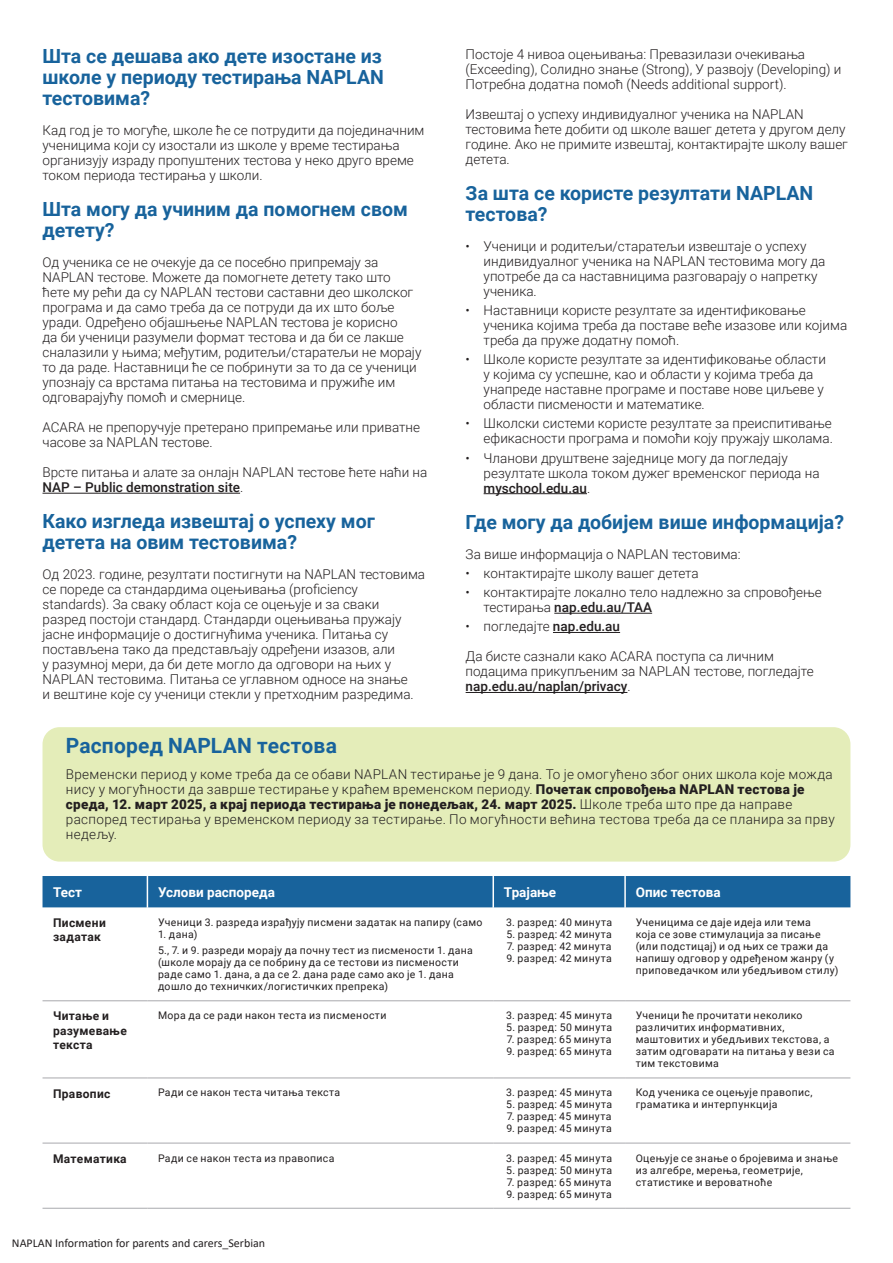
<style>
.page{position:relative;width:893px;height:1263px;background:#fff}
.page>*{position:absolute;margin:0;border:0;box-sizing:border-box;transform-origin:0 0}
.t1{font:700 21px "Roboto";letter-spacing:.01em;color:#18639c}
.t2{font:700 19.5px/21px "Roboto";color:#18639c}
.Paragraph_Style{font:300 13.5px/15px "Roboto";color:#231f20}
.Paragraph_Style-2{font:300 13.5px/15px "Roboto";letter-spacing:.025em;color:#231f20}
.Heading{font:700 13.5px "Roboto";color:#fff}
.Heading-2{font:700 12px/14.4px "Roboto";letter-spacing:.025em;color:#231f20}
.t3{font:12px "Calibri";color:#231f20}
.Heading-3{font:10.5px/12px "Roboto";letter-spacing:.035em;color:#231f20}
.s1{font-weight:500}
.s2{font-weight:900}
</style>
<div class="page">
<hr style="left:43px;top:493px;width:197px;height:1px;background:#231f20">
<hr style="left:484px;top:493px;width:103px;height:1px;background:#231f20">
<hr style="left:554px;top:613px;width:98px;height:1px;background:#231f20">
<hr style="left:553px;top:632px;width:67px;height:1px;background:#231f20">
<hr style="left:466px;top:692px;width:161px;height:1px;background:#231f20">
<div style="left:43px;top:876px;width:807px;height:31px;background:#18639c"></div>
<hr style="left:147px;top:876px;width:1px;height:31px;background:#fff">
<hr style="left:492px;top:876px;width:2px;height:31px;background:#fff">
<hr style="left:624px;top:876px;width:2px;height:31px;background:#fff">
<hr style="left:43px;top:1000px;width:104px;height:1px;background:#a8a9ad">
<hr style="left:147px;top:1000px;width:346px;height:1px;background:#a8a9ad">
<hr style="left:493px;top:1000px;width:132px;height:1px;background:#a8a9ad">
<hr style="left:625px;top:1000px;width:225px;height:1px;background:#a8a9ad">
<hr style="left:43px;top:1077px;width:104px;height:1px;background:#a8a9ad">
<hr style="left:147px;top:1077px;width:346px;height:1px;background:#a8a9ad">
<hr style="left:493px;top:1077px;width:132px;height:1px;background:#a8a9ad">
<hr style="left:625px;top:1077px;width:225px;height:1px;background:#a8a9ad">
<hr style="left:43px;top:1143px;width:104px;height:1px;background:#a8a9ad">
<hr style="left:147px;top:1143px;width:346px;height:1px;background:#a8a9ad">
<hr style="left:493px;top:1143px;width:132px;height:1px;background:#a8a9ad">
<hr style="left:625px;top:1143px;width:225px;height:1px;background:#a8a9ad">
<hr style="left:43px;top:1208px;width:104px;height:1px;background:#a8a9ad">
<hr style="left:147px;top:1208px;width:346px;height:1px;background:#a8a9ad">
<hr style="left:493px;top:1208px;width:132px;height:1px;background:#a8a9ad">
<hr style="left:625px;top:1208px;width:225px;height:1px;background:#a8a9ad">
<div style="left:43px;top:727px;width:807px;height:134px;background:#e4edb9;border-radius:17px"></div>
<p class="t2" style="left:43px;top:45px;width:343px;text-align:justify">Шта се дешава ако дете изостане из школе у периоду тестирања NAPLAN тестовима?</p>
<p class="Paragraph_Style" style="left:43px;top:122px;width:383px">Кад год је то могуће, школе ће се потрудити да појединачним ученицима који су изостали из школе у време тестирања организују израду пропуштених тестова у неко друго време током периода тестирања у школи.</p>
<p class="t2" style="left:43px;top:198px;width:367px">Шта могу да учиним да помогнем свом детету?</p>
<p class="Paragraph_Style" style="left:43px;top:254px;width:380px">Од ученика се не очекује да се посебно припремају за NAPLAN тестове. Можете да помогнете детету тако што ћете му рећи да су NAPLAN тестови саставни део школског програма и да само треба да се потруди да их што боље уради. Одређено објашњење NAPLAN тестова је корисно<br>да би ученици разумели формат тестова и да би се лакше сналазили у њима; међутим, родитељи/старатељи не морају то да раде. Наставници ће се побринути за то да се ученици упознају са врстама питања на тестовима и пружиће им одговарајућу помоћ и смернице.</p>
<p class="Paragraph_Style" style="left:43px;top:419px;width:379px">ACARA не препоручује претерано припремање или приватне часове за NAPLAN тестове.</p>
<p class="Paragraph_Style" style="left:43px;top:464px;width:386px">Врсте питања и алате за онлајн NAPLAN тестове ћете наћи на<br><span class="s1">NAP – Public demonstration site</span>.</p>
<p class="t2" style="left:43px;top:510px;width:334px">Како изгледа извештај о успеху мог детета на овим тестовима?</p>
<p class="Paragraph_Style" style="left:43px;top:566px;width:384px">Од 2023. године, резултати постигнути на NAPLAN тестовима се пореде са стандардима оцењивања (proficiency standards). За сваку област која се оцењује и за сваки разред постоји стандард. Стандарди оцењивања пружају јасне информације о достигнућима ученика. Питања су постављена тако да представљају одређени изазов, али<br>у разумној мери, да би дете могло да одговори на њих у NAPLAN тестовима. Питања се углавном односе на знање<br>и вештине које су ученици стекли у претходним разредима.</p>
<p class="Paragraph_Style" style="left:466px;top:46px;width:377px">Постоје 4 нивоа оцењивања: Превазилази очекивања (Exceeding), Солидно знање (Strong), У развоју (Developing) и<br>Потребна додатна помоћ (Needs additional support).</p>
<p class="Paragraph_Style" style="left:466px;top:106px;width:384px">Извештај о успеху индивидуалног ученика на NAPLAN тестовима ћете добити од школе вашег детета у другом делу године. Ако не примите извештај, контактирајте школу вашег детета.</p>
<p class="t2" style="left:466px;top:181px;width:349px">За шта се користе резултати NAPLAN тестова?</p>
<p class="Paragraph_Style" style="left:484px;top:238px;width:343px;text-indent:-18px">• Ученици и родитељи/старатељи извештаје о успеху индивидуалног ученика на NAPLAN тестовима могу да употребе да са наставницима разговарају о напретку ученика.</p>
<p class="Paragraph_Style" style="left:484px;top:302px;width:365px;text-indent:-18px">• Наставници користе резултате за идентификовање ученика којима треба да поставе веће изазове или којима треба да пруже додатну помоћ.</p>
<p class="Paragraph_Style" style="left:484px;top:351px;width:344px;text-indent:-18px">• Школе користе резултате за идентификовање области у којима су успешне, као и области у којима треба да унапреде наставне програме и поставе нове циљеве у области писмености и математике.</p>
<p class="Paragraph_Style" style="left:466px;top:416px;width:369px;text-align:right">• Школски системи користе резултате за преиспитивање ефикасности програма и помоћи коју пружају школама.</p>
<p class="Paragraph_Style" style="left:484px;top:450px;width:337px;text-indent:-18px">• Чланови друштвене заједнице могу да погледају резултате школа током дужег временског периода на <span class="s1">myschool.edu.au</span>.</p>
<p class="t2" style="left:466px;top:510px;width:380px">Где могу да добијем више информација?</p>
<p class="Paragraph_Style" style="left:466px;top:546px;width:277px">За више информација о NAPLAN тестовима:</p>
<p class="Paragraph_Style" style="left:466px;top:565px;width:235px">• контактирајте школу вашег детета</p>
<p class="Paragraph_Style" style="left:484px;top:584px;width:340px;text-indent:-18px">• контактирајте локално тело надлежно за спровођење тестирања <span class="s1">nap.edu.au/TAA</span></p>
<p class="Paragraph_Style" style="left:466px;top:619px;width:156px">• погледајте <span class="s1">nap.edu.au</span></p>
<p class="Paragraph_Style" style="left:466px;top:649px;width:350px">Да бисте сазнали како ACARA поступа са личним подацима прикупљеним за NAPLAN тестове, погледајте <span class="s1">nap.edu.au/naplan/privacy</span>.</p>
<p class="t1" style="left:66px;top:731px;width:273px">Распоред NAPLAN тестова</p>
<p class="Paragraph_Style-2" style="left:66px;top:766px;width:770px">Временски период у коме треба да се обави NAPLAN тестирање је 9 дана. То је омогућено због оних школа које можда нису у могућности да заврше тестирање у краћем временском периоду. <span class="s2">Почетак спровођења NAPLAN тестова је среда, 12. март 2025, а крај периода тестирања је понедељак, 24. март 2025.</span> Школе треба што пре да направе распоред тестирања у временском периоду за тестирање. По могућности већина тестова треба да се планира за прву недељу.</p>
<p class="Heading" style="left:53px;top:882px;width:30px">Тест</p>
<p class="Heading" style="left:158px;top:882px;width:118px">Услови распореда</p>
<p class="Heading" style="left:504px;top:882px;width:54px">Трајање</p>
<p class="Heading" style="left:636px;top:882px;width:87px">Опис тестова</p>
<p class="Heading-2" style="left:53px;top:915px;width:54px">Писмени задатак</p>
<p class="Heading-3" style="left:158px;top:916px;width:326px">Ученици 3. разреда израђују писмени задатак на папиру (само</p>
<p class="Heading-3" style="left:506px;top:916px;width:107px">3. разред: 40 минута</p>
<p class="Heading-3" style="left:506px;top:928px;width:107px">5. разред: 42 минута</p>
<p class="Heading-3" style="left:507px;top:940px;width:106px">7. разред: 42 минута</p>
<p class="Heading-3" style="left:506px;top:952px;width:107px">9. разред: 42 минута</p>
<p class="Heading-3" style="left:636px;top:916px;width:204px">Ученицима се даје идеја или тема<br>која се зове стимулација за писање (или подстицај) и од њих се тражи да напишу одговор у одређеном жанру (у приповедачком или убедљивом стилу)</p>
<p class="Heading-3" style="left:158px;top:928px;width:41px">1. дана)</p>
<p class="Heading-3" style="left:158px;top:944px;width:316px">5., 7. и 9. разреди морају да почну тест из писмености 1. дана (школе морају да се побрину да се тестови из писмености раде само 1. дана, а да се 2. дана раде само ако је 1. дана дошло до техничких/логистичких препрека)</p>
<p class="Heading-2" style="left:53px;top:1008px;width:75px">Читање и разумевање текста</p>
<p class="Heading-3" style="left:158px;top:1009px;width:230px">Мора да се ради након теста из писмености</p>
<p class="Heading-3" style="left:506px;top:1009px;width:107px">3. разред: 45 минута</p>
<p class="Heading-3" style="left:506px;top:1021px;width:107px">5. разред: 50 минута</p>
<p class="Heading-3" style="left:507px;top:1033px;width:106px">7. разред: 65 минута</p>
<p class="Heading-3" style="left:506px;top:1045px;width:107px">9. разред: 65 минута</p>
<p class="Heading-2" style="left:53px;top:1086px;width:59px">Правопис</p>
<p class="Heading-3" style="left:158px;top:1086px;width:184px">Ради се након теста читања текста</p>
<p class="Heading-3" style="left:506px;top:1086px;width:107px">3. разред: 45 минута</p>
<p class="Heading-3" style="left:506px;top:1098px;width:107px">5. разред: 45 минута</p>
<p class="Heading-3" style="left:507px;top:1110px;width:106px">7. разред: 45 минута</p>
<p class="Heading-3" style="left:506px;top:1122px;width:107px">9. разред: 45 минута</p>
<p class="Heading-2" style="left:53px;top:1151px;width:75px">Математика</p>
<p class="Heading-3" style="left:158px;top:1151px;width:178px">Ради се након теста из правописа</p>
<p class="Heading-3" style="left:506px;top:1151px;width:107px">3. разред: 45 минута</p>
<p class="Heading-3" style="left:506px;top:1163px;width:107px">5. разред: 50 минута</p>
<p class="Heading-3" style="left:507px;top:1175px;width:106px">7. разред: 65 минута</p>
<p class="Heading-3" style="left:506px;top:1187px;width:107px">9. разред: 65 минута</p>
<p class="t3" style="left:12px;top:1234px;width:255px">NAPLAN Information for parents and carers_Serbian</p>
<p class="Heading-3" style="left:636px;top:1009px;width:200px">Ученици ће прочитати неколико различитих информативних, маштовитих и убедљивих текстова, а затим одговарати на питања у вези са тим текстовима</p>
<p class="Heading-3" style="left:636px;top:1086px;width:178px">Код ученика се оцењује правопис, граматика и интерпункција</p>
<p class="Heading-3" style="left:636px;top:1151px;width:204px">Оцењује се знање о бројевима и знање из алгебре, мерења, геометрије, статистике и вероватноће</p>
</div>
